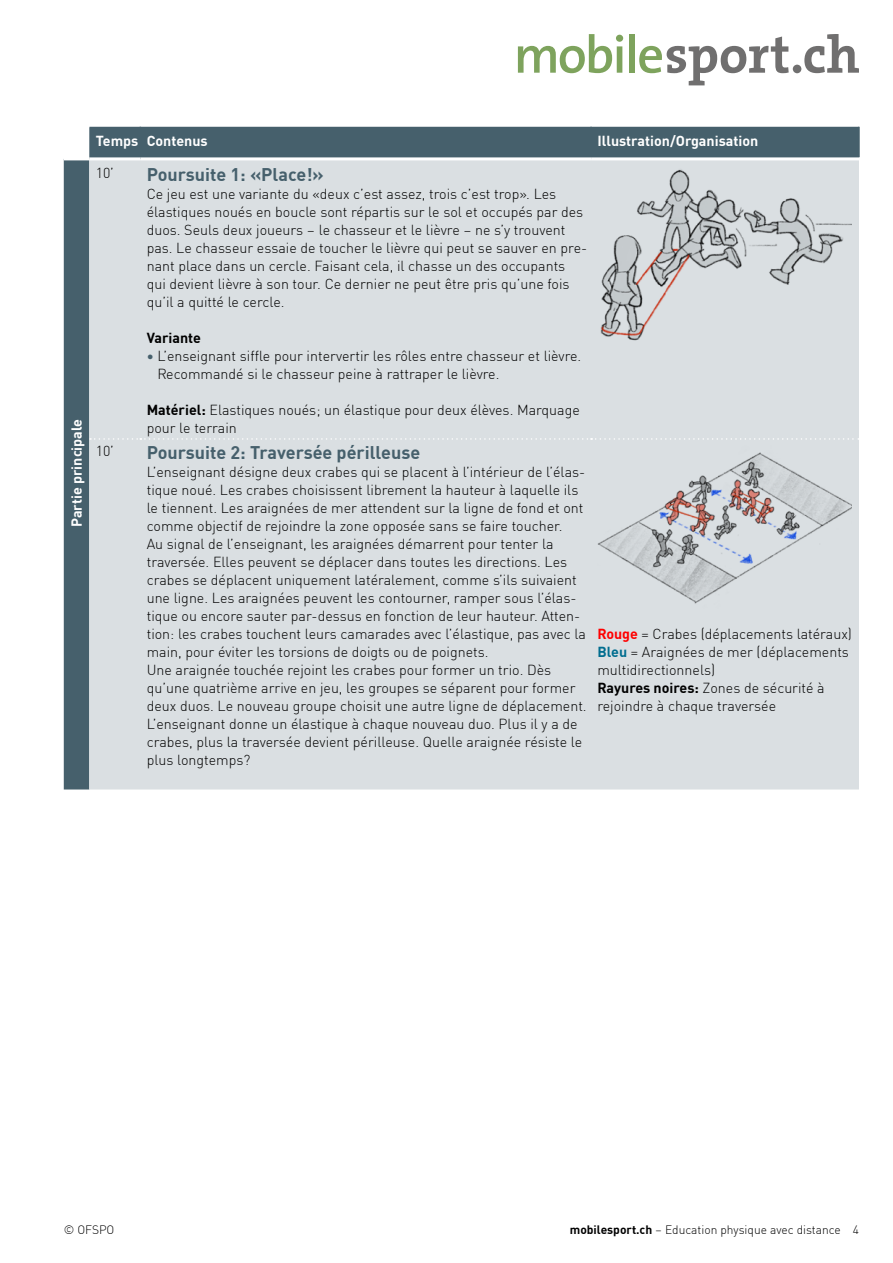
<style>
.page{position:relative;width:893px;height:1263px;background:#fff}
.page>*{position:absolute;margin:0;border:0;box-sizing:border-box;transform-origin:0 0}
.h_Untertitel{font:700 18px "DINOT";color:#46606c}
.Tabellenzelle{font:300 14.25px/18px "DINOT";color:#000}
.Tabellenkopf{font:700 14.25px "DINOT";color:#fff}
.h3_Untertitel{font:700 14.25px "DINOT";color:#fff}
.h3_Untertitel-2{font:700 14.25px "DINOT";color:#000}
.t1{font:300 12px "DINOT";color:#000}
.s1{font-weight:700;color:#46606c}
.s2{font-weight:700}
.s3{font-weight:700;color:#f00}
.s4{font-weight:700;color:#006d8f}
</style>
<div class="page">
<svg style="left:518px;top:34px;width:105px;height:39px"></svg>
<div style="left:629px;top:34px;width:6px;height:39px;background:#7ea35d"></div>
<svg style="left:639px;top:37px;width:150px;height:48px"></svg>
<div style="left:793px;top:65px;width:8px;height:8px;background:#706f6f;border-radius:50%"></div>
<svg style="left:804px;top:34px;width:55px;height:39px"></svg>
<div style="left:64px;top:127px;width:794px;height:662px;background:#46606c"></div>
<div style="left:89px;top:160px;width:770px;height:629px;background:#dadfe2"></div>
<hr style="left:64px;top:126px;width:25px;height:2px;background:#fff">
<hr style="left:140px;top:127px;width:1px;height:30px;background:#46606c">
<hr style="left:590px;top:127px;width:2px;height:30px;background:#46606c">
<hr style="left:858px;top:127px;width:2px;height:30px;background:#46606c">
<hr style="left:64px;top:157px;width:25px;height:3px;background:#fff">
<hr style="left:89px;top:157px;width:51px;height:3px;background:#fff">
<hr style="left:140px;top:157px;width:451px;height:3px;background:#fff">
<hr style="left:591px;top:157px;width:269px;height:3px;background:#fff">
<svg style="left:90px;top:438px;width:769px;height:2px;background:#e0e4e7"></svg>
<img style="left:597px;top:167px;width:255px;height:176px">
<img style="left:597px;top:445px;width:255px;height:176px">
<h3 class="h3_Untertitel" style="left:66px;top:527px;width:110px;rotate:-90deg">Partie principale</h3>
<p class="Tabellenkopf" style="left:96px;top:130px;width:44px">Temps</p>
<p class="Tabellenkopf" style="left:147px;top:130px;width:62px">Contenus</p>
<p class="Tabellenkopf" style="left:597px;top:130px;width:162px">Illustration/Organisation</p>
<p class="Tabellenzelle" style="left:96px;top:162px;width:20px">10’</p>
<h2 class="h_Untertitel" style="left:147px;top:160px;width:179px">Poursuite 1: «Place!»</h2>
<p class="Tabellenzelle" style="left:147px;top:183px;width:442px">Ce jeu est une variante du «deux c’est assez, trois c’est trop». Les élastiques noués en boucle sont répartis sur le sol et occupés par des duos. Seuls deux joueurs – le chasseur et le lièvre – ne s’y trouvent pas. Le chasseur essaie de toucher le lièvre qui peut se sauver en pre&shy;nant place dans un cercle. Faisant cela, il chasse un des occupants qui devient lièvre à son tour. Ce dernier ne peut être pris qu’une fois qu’il a quitté le cercle.</p>
<h3 class="h3_Untertitel-2" style="left:147px;top:326px;width:56px">Variante</h3>
<p class="Tabellenzelle" style="left:157px;top:345px;width:426px;text-indent:-11px"><span class="s1">•</span> L’enseignant siffle pour intervertir les rôles entre chasseur et lièvre.<br>Recommandé si le chasseur peine à rattraper le lièvre.</p>
<p class="Tabellenzelle" style="left:147px;top:399px;width:435px"><span class="s2">Matériel:</span> Elastiques noués; un élastique pour deux élèves. Marquage pour le terrain</p>
<p class="Tabellenzelle" style="left:96px;top:441px;width:20px">10’</p>
<h2 class="h_Untertitel" style="left:147px;top:438px;width:275px">Poursuite 2: Traversée périlleuse</h2>
<p class="Tabellenzelle" style="left:147px;top:462px;width:440px">L’enseignant désigne deux crabes qui se placent à l’intérieur de l’élas&shy;tique noué. Les crabes choisissent librement la hauteur à laquelle ils le tiennent. Les araignées de mer attendent sur la ligne de fond et ont comme objectif de rejoindre la zone opposée sans se faire toucher.</p>
<p class="Tabellenzelle" style="left:147px;top:534px;width:441px">Au signal de l’enseignant, les araignées démarrent pour tenter la traversée. Elles peuvent se déplacer dans toutes les directions. Les crabes se déplacent uniquement latéralement, comme s’ils suivaient une ligne. Les araignées peuvent les contourner, ramper sous l’élas&shy;tique ou encore sauter par-dessus en fonction de leur hauteur. Atten&shy;tion: les crabes touchent leurs camarades avec l’élastique, pas avec la main, pour éviter les torsions de doigts ou de poignets.</p>
<p class="Tabellenzelle" style="left:147px;top:660px;width:442px">Une araignée touchée rejoint les crabes pour former un trio. Dès qu’une quatrième arrive en jeu, les groupes se séparent pour former deux duos. Le nouveau groupe choisit une autre ligne de déplacement.<br>L’enseignant donne un élastique à chaque nouveau duo. Plus il y a de crabes, plus la traversée devient périlleuse. Quelle araignée résiste le plus longtemps?</p>
<p class="Tabellenzelle" style="left:597px;top:624px;width:256px"><span class="s3">Rouge</span> = Crabes (déplacements latéraux)</p>
<p class="Tabellenzelle" style="left:597px;top:642px;width:253px"><span class="s4">Bleu</span> = Araignées de mer (déplacements</p>
<p class="Tabellenzelle" style="left:597px;top:660px;width:119px">multidirectionnels)</p>
<p class="Tabellenzelle" style="left:597px;top:678px;width:229px"><span class="s2">Rayures noires:</span> Zones de sécurité à rejoindre à chaque traversée</p>
<p class="t1" style="left:64px;top:1220px;width:52px">© OFSPO</p>
<p class="t1" style="left:570px;top:1220px;width:291px"><span class="s2">mobilesport.ch</span> – Education physique avec distance 4</p>
</div>
